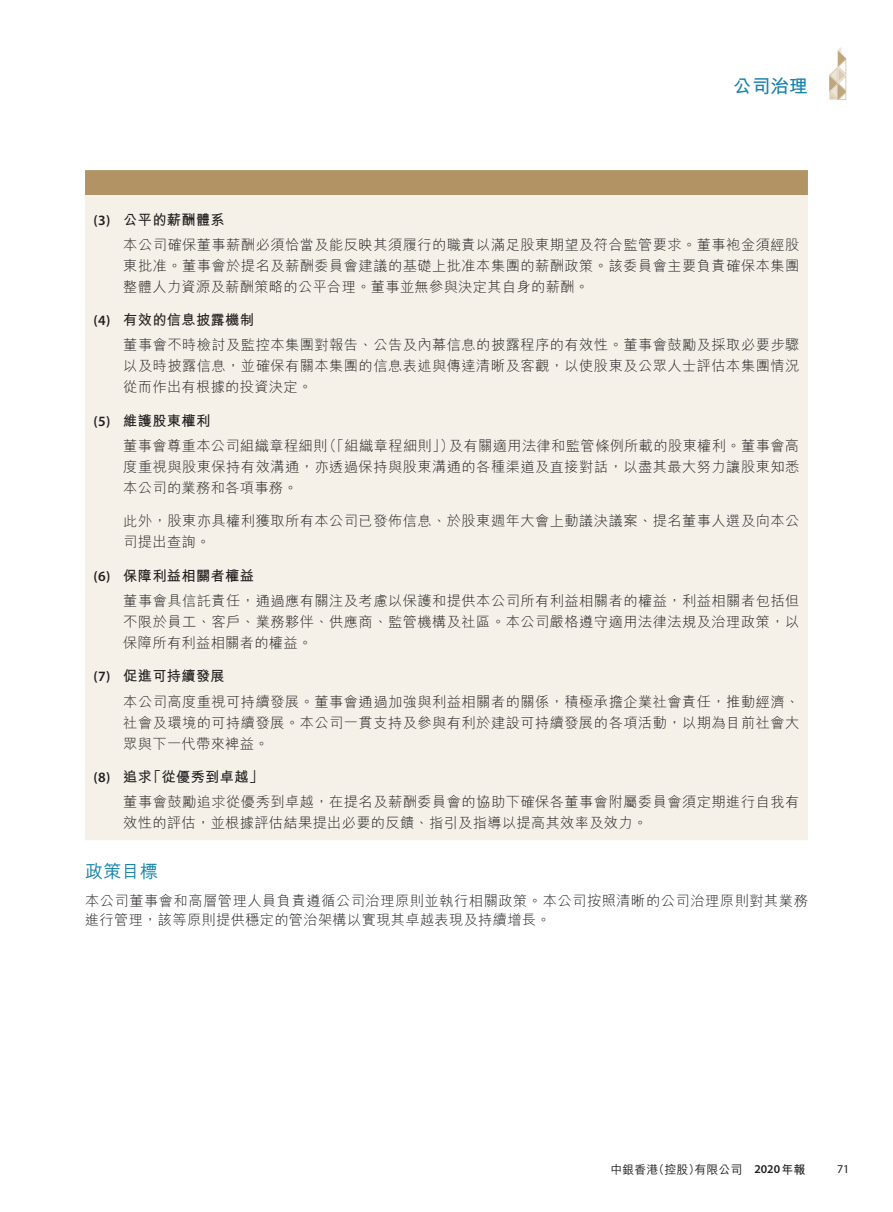
<style>
.page{position:relative;width:893px;height:1212px;background:#fff}
.page>*{position:absolute;margin:0;border:0;box-sizing:border-box;transform-origin:0 0}
.t1{font:700 18.75px "M Hei HK";color:#1581aa}
.t2{font:500 18px "M Hei HK";color:#1581aa}
.t3{font:300 14.25px/25.2px "M Hei HK";letter-spacing:.03em;color:#231f20}
.t4{font:500 12px "M Hei HK";color:#231f20}
.t5{font:12px "Myriad Pro";color:#231f20}
.s1{font-family:"Myriad Pro";font-weight:600}
.s2{font-weight:700}
</style>
<div class="page">
<svg style="left:829px;top:47px;width:18px;height:53px"></svg>
<div style="left:85px;top:170px;width:723px;height:25px;background:#b29464"></div>
<div style="left:85px;top:195px;width:723px;height:645px;background:#f5f1e9"></div>
<h1 class="t1" style="left:733px;top:73px;width:76px">公司治理</h1>
<p class="t3" style="left:123px;top:206px;width:678px;text-indent:-30px"><span class="s1">(3)</span> <span class="s2">公平的薪酬體系<br></span>本公司確保董事薪酬必須恰當及能反映其須履行的職責以滿足股東期望及符合監管要求。董事袍金須經股</p>
<p class="t3" style="left:123px;top:255px;width:678px;line-height:21px">東批准。董事會於提名及薪酬委員會建議的基礎上批准本集團的薪酬政策。該委員會主要負責確保本集團整體人力資源及薪酬策略的公平合理。董事並無參與決定其自身的薪酬。</p>
<p class="t3" style="left:123px;top:307px;width:678px;text-indent:-30px"><span class="s1">(4)</span> <span class="s2">有效的信息披露機制<br></span>董事會不時檢討及監控本集團對報告、公告及內幕信息的披露程序的有效性。董事會鼓勵及採取必要步驟</p>
<p class="t3" style="left:123px;top:355px;width:678px;line-height:21px">以及時披露信息，並確保有關本集團的信息表述與傳達清晰及客觀，以使股東及公眾人士評估本集團情況從而作出有根據的投資決定。</p>
<p class="t3" style="left:123px;top:408px;width:677px;text-indent:-30px"><span class="s1">(5)</span> <span class="s2">維護股東權利<br></span>董事會尊重本公司組織章程細則（「組織章程細則」）及有關適用法律和監管條例所載的股東權利。董事會高</p>
<p class="t3" style="left:123px;top:456px;width:678px;line-height:21px">度重視與股東保持有效溝通，亦透過保持與股東溝通的各種渠道及直接對話，以盡其最大努力讓股東知悉本公司的業務和各項事務。</p>
<p class="t3" style="left:123px;top:510px;width:678px;line-height:21px">此外，股東亦具權利獲取所有本公司已發佈信息、於股東週年大會上動議決議案、提名董事人選及向本公司提出查詢。</p>
<p class="t3" style="left:123px;top:563px;width:678px;text-indent:-30px"><span class="s1">(6)</span> <span class="s2">保障利益相關者權益<br></span>董事會具信託責任，通過應有關注及考慮以保護和提供本公司所有利益相關者的權益，利益相關者包括但</p>
<p class="t3" style="left:123px;top:611px;width:678px;line-height:21px">不限於員工、客戶、業務夥伴、供應商、監管機構及社區。本公司嚴格遵守適用法律法規及治理政策，以保障所有利益相關者的權益。</p>
<p class="t3" style="left:123px;top:663px;width:678px;text-indent:-30px"><span class="s1">(7)</span> <span class="s2">促進可持續發展<br></span>本公司高度重視可持續發展。董事會通過加強與利益相關者的關係，積極承擔企業社會責任，推動經濟、</p>
<p class="t3" style="left:123px;top:712px;width:678px;line-height:21px">社會及環境的可持續發展。本公司一貫支持及參與有利於建設可持續發展的各項活動，以期為目前社會大眾與下一代帶來裨益。</p>
<p class="t3" style="left:123px;top:764px;width:678px;text-indent:-30px"><span class="s1">(8)</span> <span class="s2">追求「從優秀到卓越」<br></span>董事會鼓勵追求從優秀到卓越，在提名及薪酬委員會的協助下確保各董事會附屬委員會須定期進行自我有</p>
<p class="t3" style="left:123px;top:810px;width:525px">效性的評估，並根據評估結果提出必要的反饋、指引及指導以提高其效率及效力。</p>
<p class="t2" style="left:85px;top:858px;width:75px">政策目標</p>
<p class="t3" style="left:85px;top:891px;width:724px;line-height:19.5px">本公司董事會和高層管理人員負責遵循公司治理原則並執行相關政策。本公司按照清晰的公司治理原則對其業務進行管理，該等原則提供穩定的管治架構以實現其卓越表現及持續增長。</p>
<p class="t4" style="left:610px;top:1160px;width:196px">中銀香港（控股）有限公司 <span class="s1">2020</span><span class="s2">年報</span></p>
<p class="t5" style="left:837px;top:1161px;width:14px">71</p>
</div>
